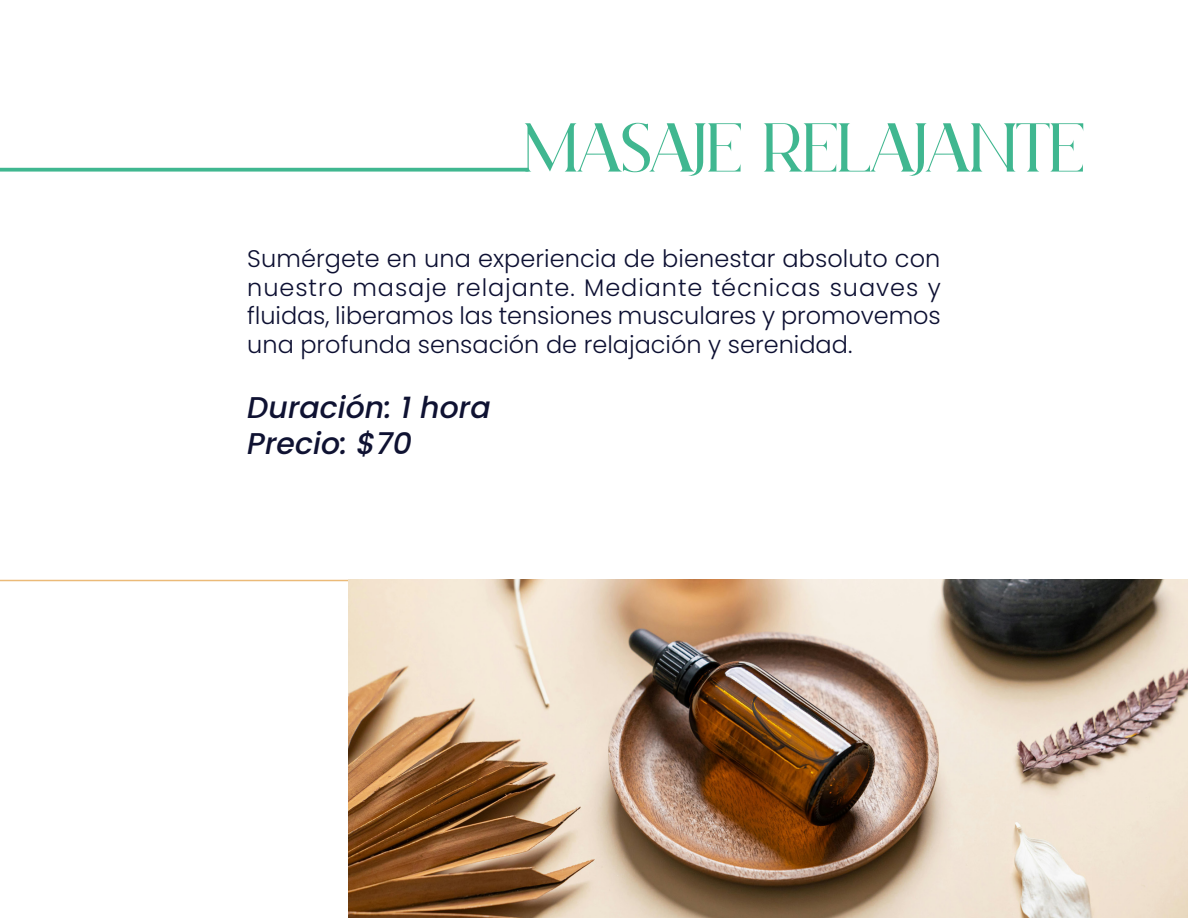
<style>
.page{position:relative;width:1188px;height:918px;background:#fff}
.page>*{position:absolute;margin:0;border:0;box-sizing:border-box;transform-origin:0 0}
.t1{font:69px "BODAR Regular";color:#40b790}
.t2{font:italic 500 30px "Poppins";color:#0f1232}
.t3{font:300 24px/28.8px "Poppins";color:#0d1032;text-align:justify}
</style>
<div class="page">
<hr style="left:0;top:580px;width:557px;height:1px;background:#ebba78">
<svg style="left:0;top:168px;width:529px;height:4px;fill:#40b790"></svg>
<img style="left:349px;top:580px;width:839px;height:338px">
<p class="t1" style="left:523px;top:110px;width:561px">MASAJE RELAJANTE</p>
<p class="t3" style="left:247px;top:244px;width:695px">Sumérgete en una experiencia de bienestar absoluto con nuestro masaje relajante. Mediante técnicas suaves y fluidas, liberamos las tensiones musculares y promovemos una profunda sensación de relajación y serenidad.</p>
<p class="t2" style="left:247px;top:390px;width:245px">Duración: 1 hora</p>
<p class="t2" style="left:247px;top:426px;width:166px">Precio: $70</p>
</div>
